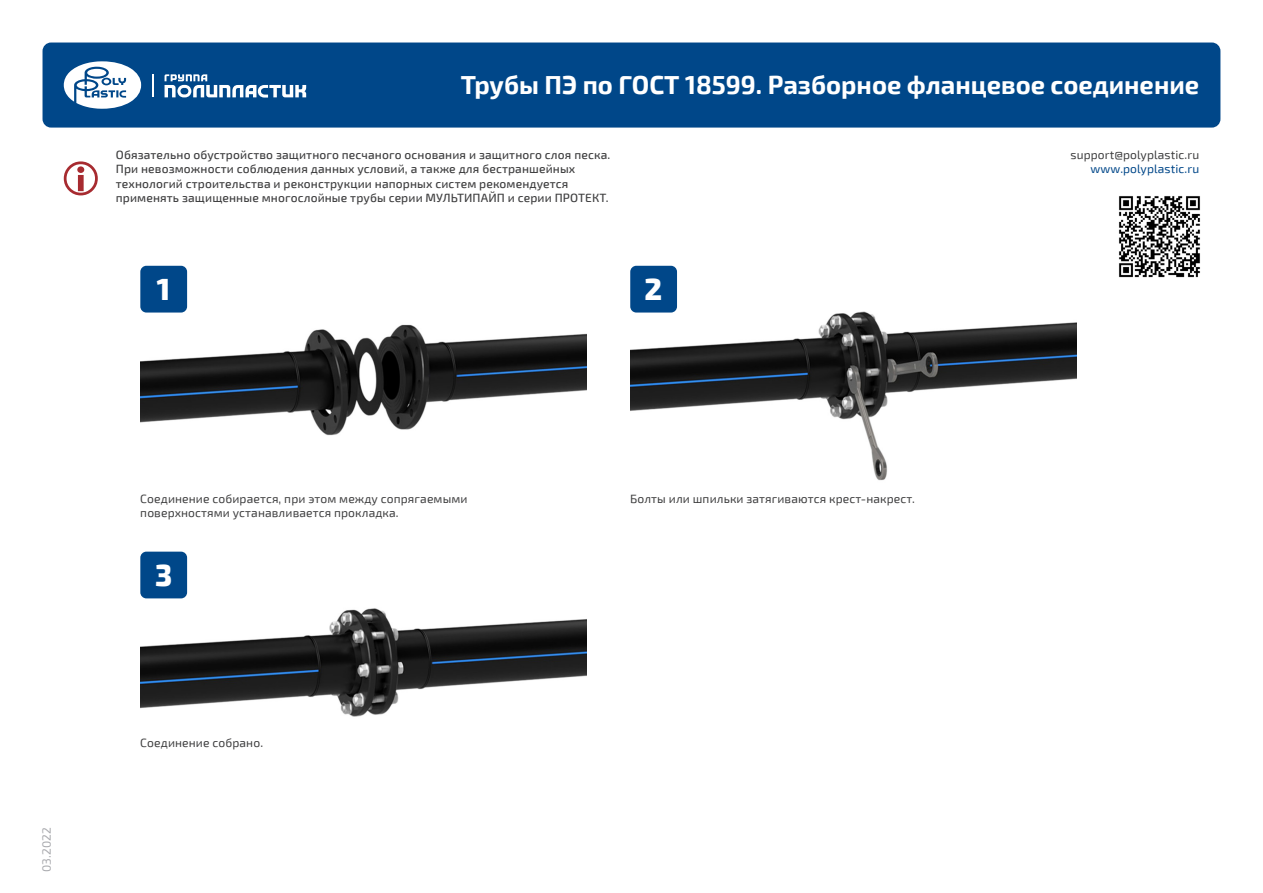
<style>
.page{position:relative;width:1263px;height:893px;background:#fff}
.page>*{position:absolute;margin:0;border:0;box-sizing:border-box;transform-origin:0 0}
.t1{font:800 30px "Exo 2";color:#fff}
.t2{font:700 25.5px "Exo 2";color:#fff}
.t3{font:500 12px/14.4px "Exo 2";letter-spacing:.01em;color:#3e3e3f}
.t4{font:12px/14.4px "Exo 2";letter-spacing:.01em;color:#3e3e3f}
.t5{font:12px "Exo 2";letter-spacing:.01em;color:#004789}
.t6{font:12px "Exo 2";letter-spacing:.01em;color:#a8a9ad}
</style>
<div class="page">
<div style="left:43px;top:43px;width:1177px;height:85px;background:#004789;border-radius:9px"></div>
<svg style="left:64px;top:61px;width:77px;height:48px"></svg>
<svg style="left:165px;top:74px;width:141px;height:24px"></svg>
<hr style="left:152px;top:74px;width:2px;height:23px;background:#fff">
<img style="left:1119px;top:196px;width:81px;height:82px">
<img style="left:140px;top:309px;width:447px;height:127px">
<img style="left:630px;top:309px;width:447px;height:172px">
<img style="left:140px;top:587px;width:447px;height:130px">
<div style="left:140px;top:266px;width:47px;height:47px;background:#004789;border-radius:6px"></div>
<div style="left:630px;top:266px;width:47px;height:47px;background:#004789;border-radius:6px"></div>
<div style="left:140px;top:552px;width:47px;height:46px;background:#004789;border-radius:6px"></div>
<svg style="left:64px;top:161px;width:34px;height:34px"></svg>
<p class="t2" style="left:461px;top:70px;width:740px">Трубы ПЭ по ГОСТ 18599. Разборное фланцевое соединение</p>
<p class="t3" style="left:116px;top:148px;width:496px">Обязательно обустройство защитного песчаного основания и защитного слоя песка.<br>При невозможности соблюдения данных условий, а также для бестраншейных технологий строительства и реконструкции напорных систем рекомендуется применять защищенные многослойные трубы серии МУЛЬТИПАЙП и серии ПРОТЕКТ.</p>
<p class="t1" style="left:157px;top:271px;width:15px">1</p>
<p class="t1" style="left:645px;top:271px;width:19px">2</p>
<p class="t4" style="left:1070px;top:148px;width:130px">support@polyplastic.ru</p>
<p class="t5" style="left:1090px;top:162px;width:110px">www.polyplastic.ru</p>
<p class="t6" style="left:40px;top:872px;width:46px;rotate:-90deg">03.2022</p>
<p class="t4" style="left:140px;top:492px;width:329px">Соединение собирается, при этом между сопрягаемыми поверхностями устанавливается прокладка.</p>
<p class="t4" style="left:630px;top:492px;width:286px">Болты или шпильки затягиваются крест-накрест.</p>
<p class="t1" style="left:155px;top:557px;width:19px">3</p>
<p class="t4" style="left:140px;top:735px;width:124px">Соединение собрано.</p>
</div>
